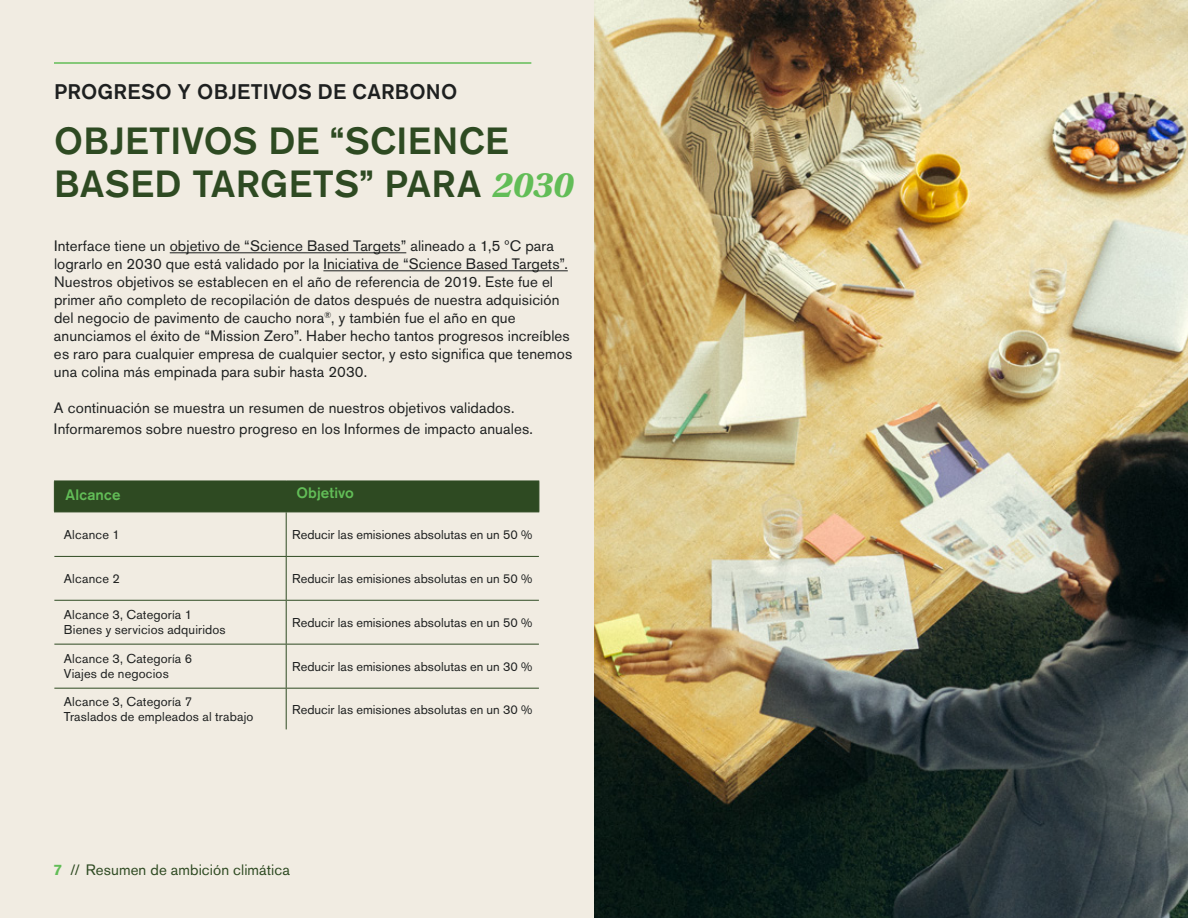
<style>
.page{position:relative;width:1188px;height:918px;background:#fff}
.page>*{position:absolute;margin:0;border:0;box-sizing:border-box;transform-origin:0 0}
.t1{font:500 37.5px/42.6px "Akzidenz Grotesk Pro";letter-spacing:.01em;color:#2e4a22}
.t2{font:500 21px "Akzidenz Grotesk Pro";letter-spacing:.01em;color:#1e2020}
.t3{font:15px/18px "Akzidenz Grotesk Pro";letter-spacing:.01em;color:#1e2020}
.t4{font:15px "Akzidenz Grotesk Pro";letter-spacing:.005em;color:#2e4a22}
.t5{font:500 15px "Akzidenz Grotesk Pro";letter-spacing:.01em;color:#62bd57}
.t6{font:12.75px/15px "Akzidenz Grotesk Pro";letter-spacing:.01em;color:#1e2020}
.s1{font-family:"Utopia Std";font-weight:700;font-style:italic;color:#62bd57}
.s2{font-weight:700;color:#62bd57}
</style>
<div class="page">
<div style="left:0;top:0;width:594px;height:918px;background:#f1ece2"></div>
<hr style="left:54px;top:62px;width:477px;height:2px;background:#62bd57">
<img style="left:594px;top:0;width:594px;height:918px">
<hr style="left:170px;top:252px;width:236px;height:1px;background:#1e2020">
<hr style="left:323px;top:270px;width:245px;height:1px;background:#1e2020">
<div style="left:55px;top:482px;width:484px;height:30px;background:#2e4a22"></div>
<hr style="left:54px;top:481px;width:232px;height:1px;background:#2e4a22">
<hr style="left:54px;top:481px;width:1px;height:31px;background:#2e4a22">
<hr style="left:286px;top:481px;width:253px;height:1px;background:#2e4a22">
<hr style="left:286px;top:481px;width:1px;height:31px;background:#2e4a22">
<hr style="left:539px;top:481px;width:1px;height:31px;background:#2e4a22">
<hr style="left:54px;top:512px;width:232px;height:1px;background:#2e4a22">
<hr style="left:54px;top:556px;width:232px;height:1px;background:#2e4a22">
<hr style="left:54px;top:600px;width:232px;height:1px;background:#2e4a22">
<hr style="left:54px;top:644px;width:232px;height:1px;background:#2e4a22">
<hr style="left:54px;top:688px;width:232px;height:1px;background:#2e4a22">
<hr style="left:286px;top:512px;width:253px;height:1px;background:#2e4a22">
<hr style="left:286px;top:512px;width:1px;height:44px;background:#2e4a22">
<hr style="left:286px;top:556px;width:253px;height:1px;background:#2e4a22">
<hr style="left:286px;top:557px;width:1px;height:43px;background:#2e4a22">
<hr style="left:286px;top:600px;width:253px;height:1px;background:#2e4a22">
<hr style="left:286px;top:601px;width:1px;height:43px;background:#2e4a22">
<hr style="left:286px;top:644px;width:253px;height:1px;background:#2e4a22">
<hr style="left:286px;top:645px;width:1px;height:43px;background:#2e4a22">
<hr style="left:286px;top:688px;width:253px;height:1px;background:#2e4a22">
<hr style="left:286px;top:689px;width:1px;height:40px;background:#2e4a22">
<h2 class="t2" style="left:54px;top:78px;width:405px">PROGRESO Y OBJETIVOS DE CARBONO</h2>
<h1 class="t1" style="left:54px;top:119px;width:520px">OBJETIVOS DE “SCIENCE<br>BASED TARGETS” PARA <span class="s1">2030</span></h1>
<p class="t3" style="left:54px;top:237px;width:520px">Interface tiene un objetivo de “Science Based Targets” alineado a 1,5 ºC para lograrlo en 2030 que está validado por la Iniciativa de “Science Based Targets”.<br>Nuestros objetivos se establecen en el año de referencia de 2019. Este fue el primer año completo de recopilación de datos después de nuestra adquisición del negocio de pavimento de caucho nora<sup>®</sup>, y también fue el año en que anunciamos el éxito de “Mission Zero”. Haber hecho tantos progresos increíbles es raro para cualquier empresa de cualquier sector, y esto significa que tenemos una colina más empinada para subir hasta 2030.</p>
<p class="t3" style="left:54px;top:398px;width:480px;line-height:21px">A continuación se muestra un resumen de nuestros objetivos validados.<br>Informaremos sobre nuestro progreso en los Informes de impacto anuales.</p>
<p class="t5" style="left:66px;top:486px;width:56px">Alcance</p>
<p class="t5" style="left:297px;top:483px;width:59px">Objetivo</p>
<p class="t6" style="left:64px;top:527px;width:58px">Alcance 1</p>
<p class="t6" style="left:292px;top:527px;width:242px">Reducir las emisiones absolutas en un 50 %</p>
<p class="t6" style="left:64px;top:571px;width:58px">Alcance 2</p>
<p class="t6" style="left:292px;top:571px;width:242px">Reducir las emisiones absolutas en un 50 %</p>
<p class="t6" style="left:64px;top:607px;width:163px">Alcance 3, Categoría 1<br>Bienes y servicios adquiridos</p>
<p class="t6" style="left:292px;top:615px;width:242px">Reducir las emisiones absolutas en un 50 %</p>
<p class="t6" style="left:64px;top:651px;width:130px">Alcance 3, Categoría 6<br>Viajes de negocios</p>
<p class="t6" style="left:292px;top:659px;width:242px">Reducir las emisiones absolutas en un 30 %</p>
<p class="t6" style="left:64px;top:694px;width:191px">Alcance 3, Categoría 7<br>Traslados de empleados al trabajo</p>
<p class="t6" style="left:292px;top:702px;width:242px">Reducir las emisiones absolutas en un 30 %</p>
<p class="t4" style="left:54px;top:860px;width:237px"><span class="s2">7</span> // Resumen de ambición climática</p>
</div>
